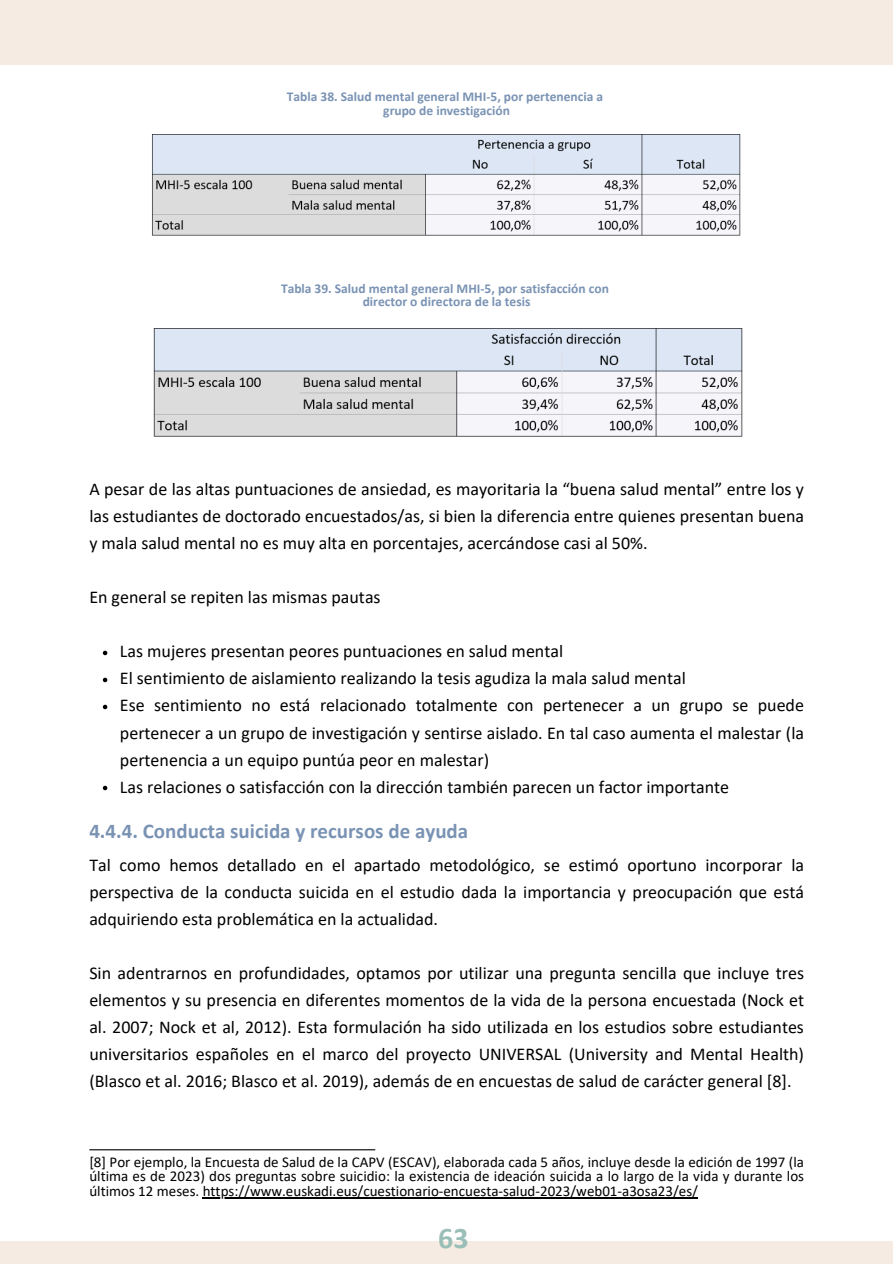
<style>
.page{position:relative;width:893px;height:1264px;background:#fff}
.page>*{position:absolute;margin:0;border:0;box-sizing:border-box;transform-origin:0 0}
.t1{font:700 30px "Calibri";color:#9abfb8}
.t2{font:700 21px "Calibri";color:#7a93b4}
.t3{font:18px/27px "Calibri";color:#000;text-align:justify}
.t4{font:15px/14.7px "Calibri";color:#000;text-align:justify}
.t5{font:700 13.5px/13.5px "Calibri";color:#7a93b4;text-align:center}
</style>
<div class="page">
<div style="left:0;top:1241px;width:892px;height:22px;background:#f5ebe2"></div>
<div style="left:0;top:0;width:892px;height:65px;background:#f5ebe2"></div>
<svg style="left:103px;top:650px;width:4px;height:5px"></svg>
<svg style="left:103px;top:677px;width:4px;height:5px"></svg>
<svg style="left:103px;top:704px;width:4px;height:5px"></svg>
<svg style="left:103px;top:785px;width:4px;height:5px"></svg>
<hr style="left:89px;top:1149px;width:286px;height:1px;background:#000">
<img style="left:152px;top:134px;width:589px;height:102px">
<img style="left:153px;top:328px;width:590px;height:109px">
<hr style="left:203px;top:1197px;width:495px;height:1px;background:#000">
<p class="t5" style="left:287px;top:91px;width:318px">Tabla 38. Salud mental general MHI-5, por pertenencia a grupo de investigación</p>
<p class="t5" style="left:281px;top:282px;width:329px">Tabla 39. Salud mental general MHI-5, por satisfacción con director o directora de la tesis</p>
<h4 class="t3" style="left:89px;top:477px;width:716px">A pesar de las altas puntuaciones de ansiedad, es mayoritaria la “buena salud mental” entre los y las estudiantes de doctorado encuestados/as, si bien la diferencia entre quienes presentan buena y mala salud mental no es muy alta en porcentajes, acercándose casi al 50%.</h4>
<p class="t3" style="left:89px;top:585px;width:293px">En general se repiten las mismas pautas</p>
<h4 class="t3" style="left:120px;top:639px;width:444px">Las mujeres presentan peores puntuaciones en salud mental</h4>
<p class="t3" style="left:120px;top:666px;width:567px">El sentimiento de aislamiento realizando la tesis agudiza la mala salud mental</p>
<h3 class="t3" style="left:120px;top:693px;width:685px">Ese sentimiento no está relacionado totalmente con pertenecer a un grupo se puede pertenecer a un grupo de investigación y sentirse aislado. En tal caso aumenta el malestar (la pertenencia a un equipo puntúa peor en malestar)</h3>
<h3 class="t3" style="left:120px;top:774px;width:610px">Las relaciones o satisfacción con la dirección también parecen un factor importante</h3>
<h2 class="t2" style="left:89px;top:822px;width:380px">4.4.4. Conducta suicida y recursos de ayuda</h2>
<h3 class="t3" style="left:89px;top:852px;width:716px">Tal como hemos detallado en el apartado metodológico, se estimó oportuno incorporar la perspectiva de la conducta suicida en el estudio dada la importancia y preocupación que está adquiriendo esta problemática en la actualidad.</h3>
<h3 class="t3" style="left:89px;top:960px;width:716px">Sin adentrarnos en profundidades, optamos por utilizar una pregunta sencilla que incluye tres elementos y su presencia en diferentes momentos de la vida de la persona encuestada (Nock et al. 2007; Nock et al, 2012). Esta formulación ha sido utilizada en los estudios sobre estudiantes universitarios españoles en el marco del proyecto UNIVERSAL (University and Mental Health) (Blasco et al. 2016; Blasco et al. 2019), además de en encuestas de salud de carácter general [8].</h3>
<p class="t4" style="left:89px;top:1155px;width:716px">[8] Por ejemplo, la Encuesta de Salud de la CAPV (ESCAV), elaborada cada 5 años, incluye desde la edición de 1997 (la última es de 2023) dos preguntas sobre suicidio: la existencia de ideación suicida a lo largo de la vida y durante los últimos 12 meses. https://www.euskadi.eus/cuestionario-encuesta-salud-2023/web01-a3osa23/es/</p>
<h1 class="t1" style="left:438px;top:1225px;width:32px">63</h1>
</div>
